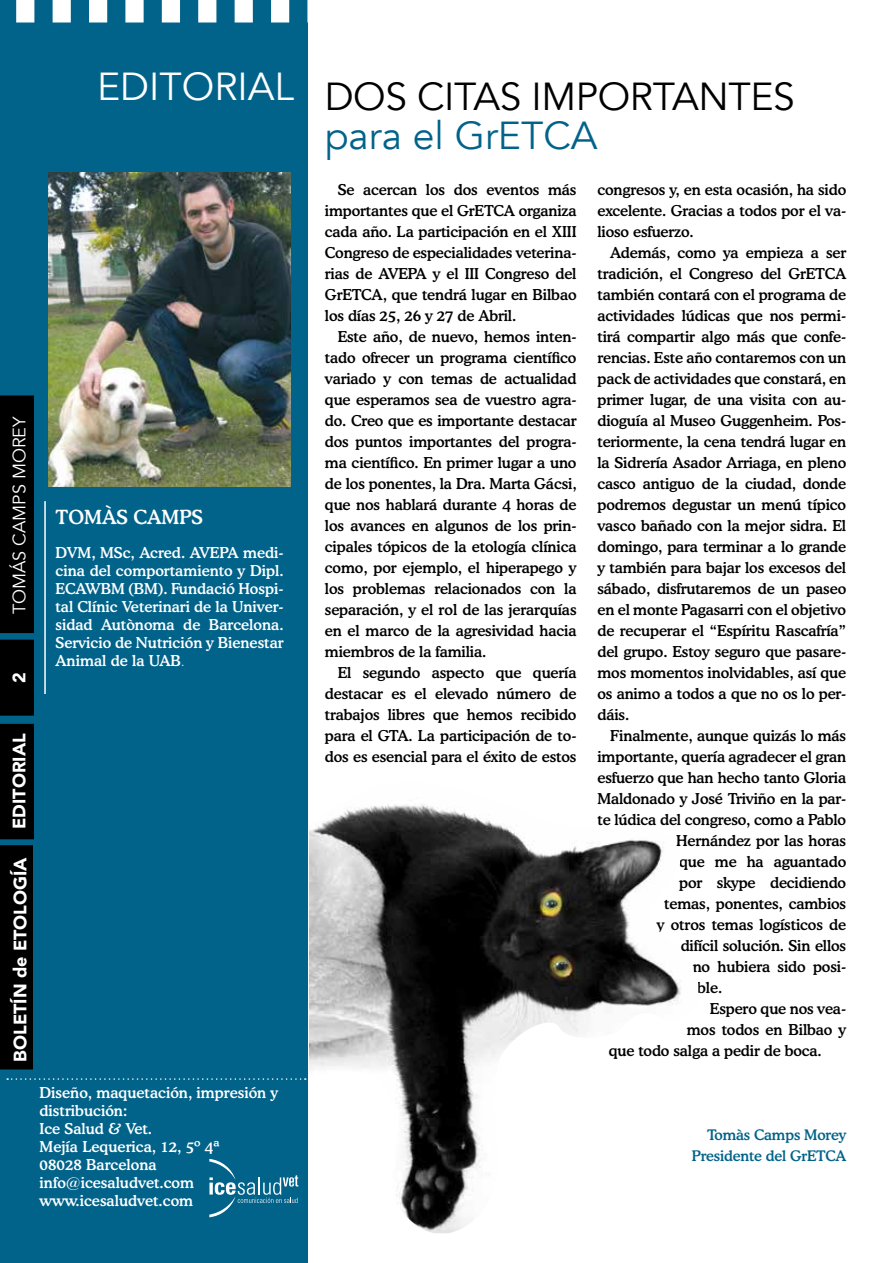
<style>
.page{position:relative;width:893px;height:1263px;background:#fff}
.page>*{position:absolute;margin:0;border:0;box-sizing:border-box;transform-origin:0 0}
.t1{font:39px "Avenir";color:#fff}
.t2{font:39px "Avenir";color:#02638a}
.t3{font:39px "Avenir";color:#000}
.t4{font:500 19.5px "Cooper BT";color:#fff}
.t5{font:900 18px "Avenir";color:#fff}
.t6{font:18px "Avenir";color:#fff}
.t7{font:500 15px/21px "Cooper BT";letter-spacing:-.01em;color:#000;text-align:justify}
.t8{font:500 15px/18px "Cooper BT";color:#fff}
.t9{font:500 14.55px/21px "Cooper BT";letter-spacing:-.01em;color:#02638a;text-align:right}
.s1{color:#000}
.s2{font-family:"Avenir";font-weight:300}
</style>
<div class="page">
<div style="left:0;top:0;width:308px;height:1263px;background:#02638a"></div>
<svg style="left:7px;top:1078px;width:299px;height:2px"></svg>
<svg style="left:16px;top:0;width:292px;height:23px"></svg>
<svg style="left:209px;top:1159px;width:89px;height:58px"></svg>
<div style="left:0;top:724px;width:34px;height:115px;background:#000"></div>
<div style="left:0;top:640px;width:34px;height:76px;background:#000"></div>
<div style="left:0;top:395px;width:34px;height:238px;background:#000"></div>
<div style="left:0;top:845px;width:33px;height:224px;background:#000"></div>
<img style="left:49px;top:173px;width:241px;height:313px">
<img style="left:309px;top:804px;width:372px;height:429px">
<hr style="left:44px;top:501px;width:2px;height:193px;background:#fff">
<p class="t6" style="left:9px;top:614px;width:200px;rotate:-90deg">TOMÁS CAMPS M OREY</p>
<p class="t5" style="left:4px;top:683px;width:12px;rotate:-90deg">2</p>
<p class="t5" style="left:4px;top:829px;width:97px;rotate:-90deg">EDITORIAL</p>
<p class="t5" style="left:5px;top:1061px;width:206px;rotate:-90deg">BOLETÍN de ETOLOGÍA</p>
<p class="t5" style="left:9px;top:1062px;width:206px;rotate:-90deg">BOLETÍN de ETOLOGÍA</p>
<h1 class="t1" style="left:97px;top:63px;width:342px">EDITORIAL <span class="s1">DOS CITAS</span></h1>
<h1 class="t3" style="left:531px;top:74px;width:92px">IMPORTANTES</h1>
<h1 class="t2" style="left:325px;top:113px;width:274px">PARA EL GRETCA</h1>
<h2 class="t4" style="left:56px;top:504px;width:149px">TOMÀS CAMPS</h2>
<p class="t8" style="left:56px;top:543px;width:230px;text-align:justify">DVM, MSc, Acred. AVEPA medi&shy;cina del comportamiento y Dipl.<br>ECAWBM (BM). Fundació Hospi&shy;tal Clínic Veterinari de la Univer&shy;sidad Autònoma de Barcelona.<br>Servicio de Nutrición y Bienestar Animal de la UAB<span class="s2">.</span></p>
<p class="t7" style="left:325px;top:179px;width:253px;text-indent:13px">Se acercan los dos eventos más importantes que el GrETCA organiza cada año. La participación en el XIII Congreso de especialidades veterina&shy;rias de AVEPA y el III Congreso del GrETCA, que tendrá lugar en Bilbao los días 25, 26 y 27 de Abril.</p>
<p class="t7" style="left:325px;top:326px;width:253px;text-indent:13px">Este año, de nuevo, hemos inten&shy;tado ofrecer un programa científico variado y con temas de actualidad que esperamos sea de vuestro agra&shy;do. Creo que es importante destacar dos puntos importantes del progra&shy;ma científico. En primer lugar a uno de los ponentes, la Dra. Marta Gácsi, que nos hablará durante 4 horas de los avances en algunos de los prin&shy;cipales tópicos de la etología clínica como, por ejemplo, el hiperapego y los problemas relacionados con la separación, y el rol de las jerarquías en el marco de la agresividad hacia miembros de la familia.</p>
<p class="t7" style="left:325px;top:662px;width:253px;text-indent:13px">El segundo aspecto que quería destacar es el elevado número de trabajos libres que hemos recibido para el GTA. La participación de to&shy;dos es esencial para el éxito de estos</p>
<p class="t7" style="left:597px;top:179px;width:250px">congresos y, en esta ocasión, ha sido excelente. Gracias a todos por el va&shy;lioso esfuerzo.</p>
<p class="t7" style="left:597px;top:242px;width:250px;text-indent:13px">Además, como ya empieza a ser tradición, el Congreso del GrETCA también contará con el programa de actividades lúdicas que nos permi&shy;tirá compartir algo más que confe&shy;rencias. Este año contaremos con un pack de actividades que constará, en primer lugar, de una visita con au&shy;dioguía al Museo Guggenheim. Pos&shy;teriormente, la cena tendrá lugar en la Sidrería Asador Arriaga, en pleno casco antiguo de la ciudad, donde podremos degustar un menú típico vasco bañado con la mejor sidra. El domingo, para terminar a lo grande y también para bajar los excesos del sábado, disfrutaremos de un paseo en el monte Pagasarri con el objetivo de recuperar el “Espíritu Rascafría” del grupo. Estoy seguro que pasare&shy;mos momentos inolvidables, así que os animo a todos a que no os lo per&shy;dáis.</p>
<p class="t7" style="left:610px;top:725px;width:237px">Finalmente, aunque quizás lo más</p>
<p class="t7" style="left:597px;top:746px;width:250px">importante, quería agradecer el gran</p>
<p class="t7" style="left:597px;top:767px;width:250px">esfuerzo que han hecho tanto Gloria</p>
<p class="t7" style="left:597px;top:788px;width:250px">Maldonado y José Triviño en la par-</p>
<p class="t7" style="left:597px;top:809px;width:250px">te lúdica del congreso, como a Pablo</p>
<p class="t7" style="left:676px;top:830px;width:172px">Hernández por las horas</p>
<p class="t7" style="left:679px;top:851px;width:169px">que me ha aguantado</p>
<p class="t7" style="left:679px;top:872px;width:168px">por skype decidiendo</p>
<p class="t7" style="left:664px;top:893px;width:183px">temas, ponentes, cambios</p>
<p class="t7" style="left:657px;top:914px;width:191px">y otros temas logísticos de</p>
<p class="t7" style="left:681px;top:935px;width:167px">difícil solución. Sin ellos</p>
<p class="t7" style="left:693px;top:956px;width:155px">no hubiera sido posi-</p>
<p class="t7" style="left:697px;top:977px;width:27px">ble.</p>
<p class="t7" style="left:710px;top:998px;width:138px">Espero que nos vea-</p>
<p class="t7" style="left:687px;top:1019px;width:161px">mos todos en Bilbao y</p>
<p class="t7" style="left:609px;top:1040px;width:215px">que todo salga a pedir de boca.</p>
<p class="t8" style="left:40px;top:1083px;width:240px">Diseño, maquetación, impresión y distribución:<br>Ice Salud &amp; Vet.<br>Mejía Lequerica, 12, 5º 4ª<br>08028 Barcelona info@icesaludvet.com www.icesaludvet.com</p>
<p class="t9" style="left:692px;top:1124px;width:156px">Tomàs Camps Morey<br>Presidente del GrETCA</p>
</div>
